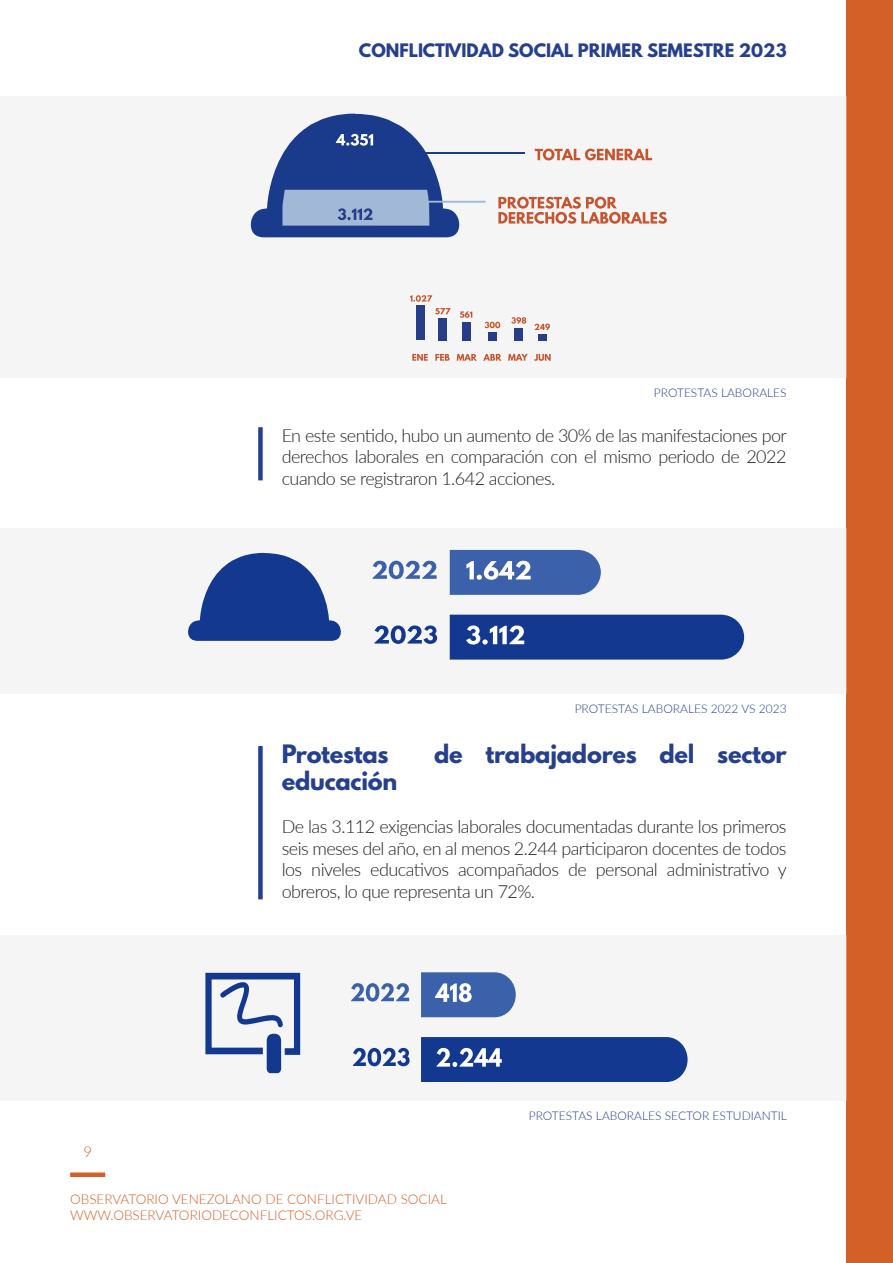
<style>
.page{position:relative;width:893px;height:1263px;background:#fff}
.page>*{position:absolute;margin:0;border:0;box-sizing:border-box;transform-origin:0 0}
.t1{font:700 22.5px "League Spartan";letter-spacing:-.01em;color:#25408e}
.t2{font:300 18px/21.6px "Lato";letter-spacing:-.03em;color:#231f20;text-align:justify}
.t3{font:700 16.5px "League Spartan";color:#25408e}
.t4{font:300 15px "Lato";color:#d36027}
.t5{font:300 13.5px/16.2px "Lato";color:#d36027}
.t6{font:300 12px "Lato";color:#25408e}
</style>
<div class="page">
<div style="left:846px;top:0;width:47px;height:1263px;background:#d36027"></div>
<div style="left:70px;top:1172px;width:35px;height:5px;background:#d36027"></div>
<div style="left:258px;top:427px;width:5px;height:53px;background:#25408e"></div>
<div style="left:258px;top:746px;width:5px;height:153px;background:#25408e"></div>
<div style="left:0;top:97px;width:846px;height:281px;background:#f5f5f5"></div>
<div style="left:0;top:529px;width:846px;height:165px;background:#f5f5f5"></div>
<div style="left:0;top:935px;width:846px;height:166px;background:#f5f5f5"></div>
<div style="left:438px;top:318px;width:9px;height:23px;background:#263d87"></div>
<svg style="left:498px;top:197px;width:169px;height:27px"></svg>
<svg style="left:535px;top:149px;width:117px;height:11px"></svg>
<hr style="left:368px;top:153px;width:157px;height:1px;background:#1a3b8c">
<svg style="left:250px;top:114px;width:235px;height:123px"></svg>
<svg style="left:412px;top:354px;width:16px;height:7px"></svg>
<svg style="left:435px;top:354px;width:15px;height:7px"></svg>
<svg style="left:457px;top:354px;width:20px;height:7px"></svg>
<svg style="left:483px;top:354px;width:18px;height:7px"></svg>
<svg style="left:508px;top:354px;width:20px;height:7px"></svg>
<svg style="left:534px;top:354px;width:17px;height:7px"></svg>
<div style="left:417px;top:305px;width:8px;height:35px;background:#263d87"></div>
<div style="left:462px;top:322px;width:8px;height:18px;background:#263d87"></div>
<div style="left:488px;top:332px;width:9px;height:8px;background:#263d87"></div>
<div style="left:515px;top:328px;width:8px;height:12px;background:#263d87"></div>
<div style="left:538px;top:334px;width:8px;height:6px;background:#263d87"></div>
<svg style="left:410px;top:295px;width:22px;height:7px"></svg>
<svg style="left:435px;top:308px;width:16px;height:6px"></svg>
<svg style="left:460px;top:311px;width:12px;height:7px"></svg>
<svg style="left:484px;top:322px;width:16px;height:6px"></svg>
<svg style="left:511px;top:317px;width:15px;height:7px"></svg>
<svg style="left:535px;top:324px;width:15px;height:6px"></svg>
<svg style="left:450px;top:550px;width:151px;height:45px;background:#5273b4"></svg>
<svg style="left:373px;top:561px;width:64px;height:18px"></svg>
<svg style="left:450px;top:615px;width:294px;height:45px;background:#1f4295"></svg>
<svg style="left:375px;top:625px;width:62px;height:19px"></svg>
<svg style="left:188px;top:553px;width:153px;height:88px"></svg>
<svg style="left:421px;top:972px;width:95px;height:45px;background:#5677b6"></svg>
<svg style="left:351px;top:983px;width:58px;height:18px"></svg>
<svg style="left:421px;top:1037px;width:267px;height:45px;background:#214496"></svg>
<svg style="left:353px;top:1048px;width:57px;height:18px"></svg>
<svg style="left:205px;top:973px;width:95px;height:100px"></svg>
<p class="t3" style="left:359px;top:42px;width:429px">CONFLICTIVIDAD SOCIAL PRIMER SEMESTRE 2023</p>
<p class="t6" style="left:654px;top:385px;width:134px">PROTESTAS LABORALES</p>
<p class="t2" style="left:282px;top:424px;width:507px">En este sentido, hubo un aumento de 30% de las manifestaciones por derechos laborales en comparación con el mismo periodo de 2022 cuando se registraron 1.642 acciones.</p>
<p class="t6" style="left:575px;top:701px;width:213px">PROTESTAS LABORALES 2022 VS 2023</p>
<p class="t1" style="left:282px;top:743px;width:108px">Protestas</p>
<p class="t1" style="left:434px;top:743px;width:354px">de trabajadores del sector</p>
<p class="t1" style="left:282px;top:770px;width:117px">educación</p>
<p class="t2" style="left:282px;top:815px;width:507px">De las 3.112 exigencias laborales documentadas durante los primeros seis meses del año, en al menos 2.244 participaron docentes de todos los niveles educativos acompañados de personal administrativo y obreros, lo que representa un 72%.</p>
<p class="t4" style="left:83px;top:1141px;width:10px">9</p>
<p class="t5" style="left:70px;top:1191px;width:378px">OBSERVATORIO VENEZOLANO DE CONFLICTIVIDAD SOCIAL<br>WWW.OBSERVATORIODECONFLICTOS.ORG.VE</p>
<p class="t6" style="left:529px;top:1107px;width:260px">PROTESTAS LABORALES SECTOR ESTUDIANTIL</p>
</div>
